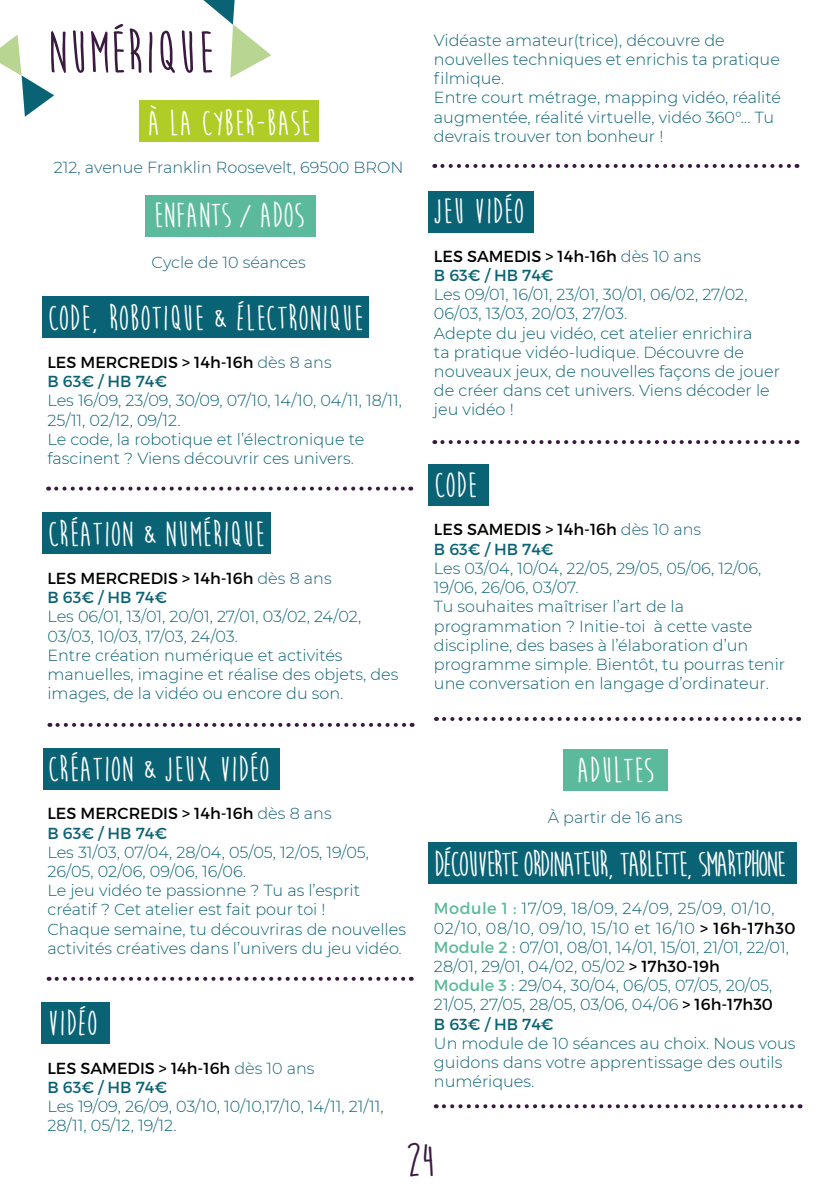
<style>
.page{position:relative;width:840px;height:1191px;background:#fff}
.page>*{position:absolute;margin:0;border:0;box-sizing:border-box;transform-origin:0 0}
.t1{font:700 60px "Moon Flower";color:#3b1a42}
.t2{font:700 48px "Moon Flower";color:#3b1a42}
.t3{font:700 36px "Moon Flower";color:#fff}
.t4{font:700 36px "Moon Flower";letter-spacing:-.07em;color:#fff}
.t5{font:300 16px/19.2px "Montserrat";color:#0a6375}
.t6{font:16px/19.2px "Montserrat";color:#000}
.t7{font:300 16px "Montserrat";color:#1a637d}
.s1{font-weight:300;color:#1a637d}
.s2{color:#0a6375}
.s3{font-weight:400;color:#5cba9c}
.s4{font-weight:400;color:#000}
.s5{font-weight:400}
</style>
<div class="page">
<div style="left:427px;top:191px;width:106px;height:42px;background:#0a6375"></div>
<div style="left:42px;top:296px;width:327px;height:42px;background:#0a6375"></div>
<div style="left:42px;top:512px;width:229px;height:41px;background:#0a6375"></div>
<div style="left:41px;top:1002px;width:68px;height:41px;background:#0a6375"></div>
<svg style="left:56px;top:486px;width:355px;height:4px"></svg>
<svg style="left:442px;top:164px;width:355px;height:4px"></svg>
<svg style="left:57px;top:976px;width:354px;height:4px"></svg>
<div style="left:145px;top:196px;width:170px;height:41px;background:#5cba9c"></div>
<div style="left:44px;top:748px;width:236px;height:41px;background:#0a6375"></div>
<svg style="left:57px;top:723px;width:355px;height:4px"></svg>
<div style="left:427px;top:464px;width:61px;height:42px;background:#0a6375"></div>
<svg style="left:442px;top:440px;width:355px;height:4px"></svg>
<svg style="left:444px;top:717px;width:354px;height:4px"></svg>
<div style="left:563px;top:749px;width:104px;height:41px;background:#5cba9c"></div>
<div style="left:427px;top:842px;width:369px;height:41px;background:#0a6375"></div>
<svg style="left:443px;top:1104px;width:357px;height:4px"></svg>
<div style="left:139px;top:100px;width:179px;height:42px;background:#b0cc26"></div>
<svg style="left:0;top:35px;width:54px;height:82px"></svg>
<svg style="left:203px;top:0;width:68px;height:78px"></svg>
<h1 class="t1" style="left:47px;top:21px;width:161px">NUMÉRIQUE</h1>
<h3 class="t3" style="left:147px;top:104px;width:165px">À LA CYBER-BASE</h3>
<p class="t7" style="left:54px;top:156px;width:351px">212, avenue Franklin Roosevelt, 69500 BRON</p>
<h3 class="t3" style="left:153px;top:196px;width:152px">ENFANTS / ADOS</h3>
<p class="t7" style="left:151px;top:252px;width:155px">Cycle de 10 séances</p>
<h3 class="t3" style="left:47px;top:299px;width:317px">CODE, ROBOTIQU E &amp; ÉLECTRONIQU E</h3>
<p class="t6" style="left:47px;top:352px;width:285px">LES MERCREDIS &gt; 14h-16h <span class="s1">dès 8 ans<br></span><span class="s2">B 63€ / HB 74€</span></p>
<p class="t5" style="left:47px;top:390px;width:356px">Les 16/09, 23/09, 30/09, 07/10, 14/10, 04/11, 18/11, 25/11, 02/12, 09/12.<br>Le code, la robotique et l’électronique te fascinent ? Viens découvrir ces univers.</p>
<h3 class="t3" style="left:47px;top:515px;width:218px">CRÉATION &amp; NUMÉRIQU E</h3>
<p class="t6" style="left:47px;top:568px;width:285px">LES MERCREDIS &gt; 14h-16h <span class="s1">dès 8 ans<br></span><span class="s2">B 63€ / HB 74€</span></p>
<p class="t5" style="left:47px;top:606px;width:352px">Les 06/01, 13/01, 20/01, 27/01, 03/02, 24/02, 03/03, 10/03, 17/03, 24/03.<br>Entre création numérique et activités manuelles, imagine et réalise des objets, des images, de la vidéo ou encore du son.</p>
<h3 class="t3" style="left:47px;top:750px;width:224px">CRÉATION &amp; JEUX VIDÉO</h3>
<p class="t6" style="left:47px;top:804px;width:285px">LES MERCREDIS &gt; 14h-16h <span class="s1">dès 8 ans<br></span><span class="s2">B 63€ / HB 74€</span></p>
<p class="t5" style="left:47px;top:842px;width:360px">Les 31/03, 07/04, 28/04, 05/05, 12/05, 19/05, 26/05, 02/06, 09/06, 16/06.<br>Le jeu vidéo te passionne ? Tu as l’esprit créatif ? Cet atelier est fait pour toi !<br>Chaque semaine, tu découvriras de nouvelles activités créatives dans l’univers du jeu vidéo.</p>
<h3 class="t3" style="left:47px;top:1004px;width:52px">VIDÉO</h3>
<p class="t6" style="left:47px;top:1058px;width:268px">LES SAMEDIS &gt; 14h-16h <span class="s1">dès 10 ans<br></span><span class="s2">B 63€ / HB 74€</span></p>
<p class="t5" style="left:47px;top:1096px;width:337px">Les 19/09, 26/09, 03/10, 10/10,17/10, 14/11, 21/11,<br>28/11, 05/12, 19/12.</p>
<p class="t5" style="left:434px;top:30px;width:348px">Vidéaste amateur(trice), découvre de nouvelles techniques et enrichis ta pratique filmique.<br>Entre court métrage, mapping vidéo, réalité augmentée, réalité virtuelle, vidéo 360°… Tu devrais trouver ton bonheur !</p>
<h3 class="t3" style="left:433px;top:193px;width:92px">JEU VIDÉO</h3>
<p class="t6" style="left:433px;top:246px;width:268px">LES SAMEDIS &gt; 14h-16h <span class="s1">dès 10 ans<br></span><span class="s2">B 63€ / HB 74€</span></p>
<p class="t5" style="left:433px;top:284px;width:347px">Les 09/01, 16/01, 23/01, 30/01, 06/02, 27/02, 06/03, 13/03, 20/03, 27/03.<br>Adepte du jeu vidéo, cet atelier enrichira<br>ta pratique vidéo-ludique. Découvre de nouveaux jeux, de nouvelles façons de jouer de créer dans cet univers. Viens décoder le jeu vidéo !</p>
<h3 class="t3" style="left:433px;top:466px;width:45px">CODE</h3>
<p class="t6" style="left:433px;top:520px;width:268px">LES SAMEDIS &gt; 14h-16h <span class="s1">dès 10 ans<br></span><span class="s2">B 63€ / HB 74€</span></p>
<p class="t5" style="left:433px;top:558px;width:352px">Les 03/04, 10/04, 22/05, 29/05, 05/06, 12/06, 19/06, 26/06, 03/07.<br>Tu souhaites maîtriser l’art de la programmation ? Initie-toi à cette vaste discipline, des bases à l’élaboration d’un programme simple. Bientôt, tu pourras tenir une conversation en langage d’ordinateur.</p>
<h3 class="t3" style="left:576px;top:751px;width:79px">ADULTES</h3>
<p class="t7" style="left:547px;top:806px;width:136px">à partir de 16 ans</p>
<h3 class="t4" style="left:433px;top:845px;width:353px">DÉCOUVERTE ORDINATEUR, TABLETTE, SMARTPHONE</h3>
<p class="t5" style="left:433px;top:898px;width:363px"><span class="s3">Module 1 :</span> 17/09, 18/09, 24/09, 25/09, 01/10, 02/10, 08/10, 09/10, 15/10 et 16/10 <span class="s4">&gt; 16h-17h30<br></span><span class="s3">Module 2 :</span> 07/01, 08/01, 14/01, 15/01, 21/01, 22/01, 28/01, 29/01, 04/02, 05/02 <span class="s4">&gt; 17h30-19h<br></span><span class="s3">Module 3 :</span> 29/04, 30/04, 06/05, 07/05, 20/05, 21/05, 27/05, 28/05, 03/06, 04/06 <span class="s4">&gt; 16h-17h30<br></span><span class="s5">B 63€ / HB 74€</span></p>
<p class="t5" style="left:433px;top:1033px;width:363px">Un module de 10 séances au choix. Nous vous guidons dans votre apprentissage des outils numériques.</p>
<h2 class="t2" style="left:405px;top:1135px;width:31px">24</h2>
</div>
